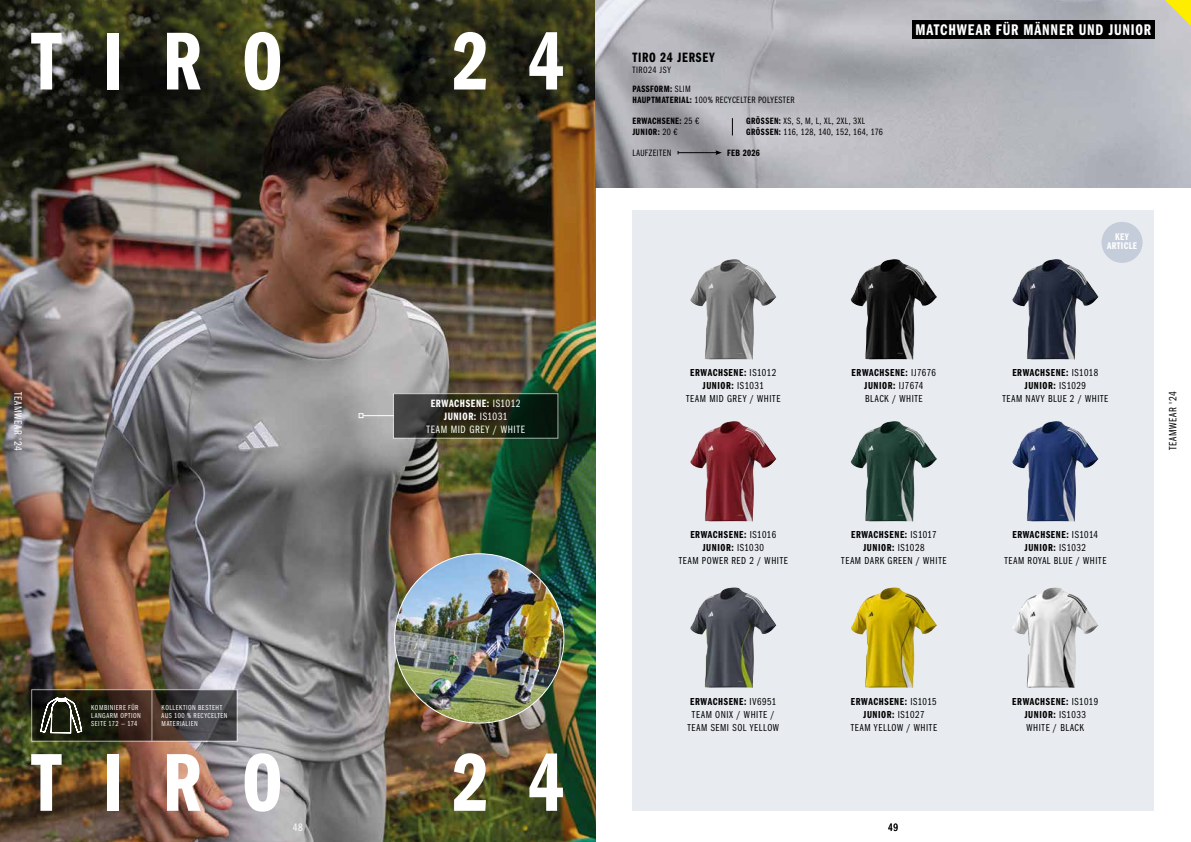
<style>
.page{position:relative;width:1191px;height:842px;background:#fff}
.page>*{position:absolute;margin:0;border:0;box-sizing:border-box;transform-origin:0 0}
.t1{font:85px "Franklin Gothic LT Pro Dm Cm";letter-spacing:.475em;color:#fff}
.t2{font:16px "Franklin Gothic LT Pro Dm Cm";letter-spacing:.05em;color:#fff}
.t3{font:14px "Franklin Gothic LT Pro Dm Cm";letter-spacing:.05em;color:#000}
.t4{font:11px/13.2px "Franklin Gothic LT Pro Dm Cm";letter-spacing:.055em;color:#fff;text-align:center}
.t5{font:11px "Franklin Gothic LT Pro Bk Cm";letter-spacing:.06em;color:#fff}
.t6{font:11px "Franklin Gothic LT Pro Bk Cm";letter-spacing:.06em;color:#000}
.t7{font:10.5px/13px "Franklin Gothic LT Pro Dm Cm";letter-spacing:.055em;color:#000;text-align:center}
.t8{font:10.5px/13px "Franklin Gothic LT Pro Bk Cm";letter-spacing:.065em;color:#000;text-align:center}
.t9{font:10px/9.1px "Franklin Gothic LT Pro Dm Cm";letter-spacing:.03em;color:#fff;text-align:center}
.t10{font:9.5px/11px "Franklin Gothic LT Pro Bk Cm";letter-spacing:.05em;color:#000}
.t11{font:9.5px/11px "Franklin Gothic LT Pro Dm Cm";letter-spacing:.04em;color:#000}
.t12{font:9.5px "Franklin Gothic LT Pro Bk Cm";letter-spacing:.05em;color:#010202}
.t13{font:9.5px "Franklin Gothic LT Pro Dm Cm";letter-spacing:.045em;color:#010202}
.t14{font:7.5px/8px "Franklin Gothic LT Pro Bk Cm";letter-spacing:.075em;color:#fff}
.s1{font-family:"Franklin Gothic LT Pro Bk Cm"}
.s2{font-family:"Franklin Gothic LT Pro Dm Cm"}
</style>
<div class="page">
<img style="left:0;top:0;width:595px;height:842px">
<img style="left:394px;top:554px;width:170px;height:169px;border-radius:85px">
<img style="left:595px;top:0;width:596px;height:187px">
<div style="left:632px;top:210px;width:522px;height:601px;background:#e8ebf0"></div>
<div style="left:1101px;top:222px;width:41px;height:41px;background:#c5ccda;border-radius:50%"></div>
<img style="left:850px;top:421px;width:63px;height:100px">
<img style="left:690px;top:259px;width:63px;height:100px">
<img style="left:850px;top:259px;width:63px;height:100px">
<img style="left:1013px;top:588px;width:62px;height:100px">
<img style="left:690px;top:588px;width:63px;height:100px">
<img style="left:850px;top:588px;width:63px;height:100px">
<img style="left:1012px;top:421px;width:63px;height:100px">
<img style="left:690px;top:421px;width:63px;height:100px">
<img style="left:1012px;top:259px;width:63px;height:100px">
<svg style="left:395px;top:395px;width:161px;height:42px;background:#24291c"></svg>
<svg style="left:732px;top:118px;width:1px;height:17px"></svg>
<hr style="left:363px;top:415px;width:31px;height:1px;background:#fff">
<svg style="left:358px;top:413px;width:5px;height:5px"></svg>
<svg style="left:1165px;top:0;width:26px;height:26px"></svg>
<hr style="left:678px;top:152px;width:39px;height:1px;background:#010202">
<svg style="left:715px;top:150px;width:7px;height:5px"></svg>
<div style="left:912px;top:20px;width:242px;height:19px;background:#000"></div>
<svg style="left:33px;top:691px;width:203px;height:49px;background:#352e29"></svg>
<svg style="left:40px;top:696px;width:42px;height:37px"></svg>
<hr style="left:151px;top:690px;width:1px;height:51px;background:#fff">
<h1 class="t1" style="left:31px;top:15px;width:253px">TIRO</h1>
<h1 class="t1" style="left:452px;top:15px;width:114px">2 4</h1>
<h3 class="t3" style="left:632px;top:50px;width:84px">TIRO 24 JERSEY</h3>
<p class="t10" style="left:632px;top:65px;width:40px">TIRO24 JSY</p>
<p class="t11" style="left:632px;top:84px;width:60px">PASSFORM: <span class="s1">SLIM</span></p>
<p class="t10" style="left:632px;top:95px;width:164px"><span class="s2">HAUPTMATERIAL:</span> 100% RECYCELTER POLYESTER</p>
<p class="t11" style="left:632px;top:116px;width:68px">ERWACHSENE: <span class="s1">25 €<br></span>JUNIOR: <span class="s1">20 €</span></p>
<p class="t10" style="left:746px;top:116px;width:138px"><span class="s2">GRÖSSEN:</span> XS, S, M, L, XL, 2XL, 3XL<br><span class="s2">GRÖSSEN:</span> 116, 128, 140, 152, 164, 176</p>
<p class="t12" style="left:632px;top:148px;width:41px">LAUFZEITEN</p>
<p class="t13" style="left:727px;top:148px;width:34px">FEB 2026</p>
<h2 class="t2" style="left:915px;top:21px;width:237px">MATCHWEAR FÜR MÄNNER UND JUNIOR</h2>
<p class="t9" style="left:1107px;top:232px;width:31px">KEY<br>ARTICLE</p>
<p class="t7" style="left:690px;top:367px;width:88px">ERWACHSENE: <span class="s1">IS1012<br></span>JUNIOR: <span class="s1">IS1031</span></p>
<p class="t8" style="left:686px;top:393px;width:96px">TEAM MID GREY / WHITE</p>
<p class="t7" style="left:851px;top:367px;width:86px">ERWACHSENE: <span class="s1">IJ7676<br></span>JUNIOR: <span class="s1">IJ7674</span></p>
<p class="t8" style="left:865px;top:393px;width:59px">BLACK / WHITE</p>
<p class="t7" style="left:1012px;top:367px;width:87px">ERWACHSENE: <span class="s1">IS1018<br></span>JUNIOR: <span class="s1">IS1029</span></p>
<p class="t8" style="left:1002px;top:393px;width:107px">TEAM NAVY BLUE 2 / WHITE</p>
<p class="t5" style="left:24px;top:392px;width:60px;rotate:90deg">TEAMWEAR '24</p>
<p class="t6" style="left:1166px;top:450px;width:60px;rotate:-90deg">TEAMWEAR '24</p>
<p class="t4" style="left:431px;top:396px;width:91px">ERWACHSENE: <span class="s1">IS1012<br></span>JUNIOR: <span class="s1">IS1031</span></p>
<p class="t5" style="left:426px;top:423px;width:100px">TEAM MID GREY / WHITE</p>
<p class="t14" style="left:91px;top:704px;width:51px">KOMBINIERE FÜR<br>LANGARM OPTION<br>SEITE 172 — 174</p>
<p class="t14" style="left:162px;top:704px;width:67px">KOLLEKTION BESTEHT<br>AUS 100 % RECYCELTEN<br>MATERIALIEN</p>
<h1 class="t1" style="left:31px;top:736px;width:253px">TIRO</h1>
<h1 class="t1" style="left:452px;top:736px;width:114px">2 4</h1>
<p class="t7" style="left:690px;top:528px;width:87px">ERWACHSENE: <span class="s1">IS1016<br></span>JUNIOR: <span class="s1">IS1030</span></p>
<p class="t8" style="left:678px;top:554px;width:111px">TEAM POWER RED 2 / WHITE</p>
<p class="t7" style="left:690px;top:695px;width:88px">ERWACHSENE: <span class="s1">IV6951</span></p>
<p class="t8" style="left:687px;top:708px;width:93px">TEAM ONIX / WHITE /<br>TEAM SEMI SOL YELLOW</p>
<p class="t7" style="left:851px;top:528px;width:87px">ERWACHSENE: <span class="s1">IS1017<br></span>JUNIOR: <span class="s1">IS1028</span></p>
<p class="t8" style="left:841px;top:554px;width:107px">TEAM DARK GREEN / WHITE</p>
<p class="t7" style="left:851px;top:695px;width:87px">ERWACHSENE: <span class="s1">IS1015<br></span>JUNIOR: <span class="s1">IS1027</span></p>
<p class="t8" style="left:850px;top:721px;width:88px">TEAM YELLOW / WHITE</p>
<p class="t5" style="left:293px;top:821px;width:12px">48</p>
<p class="t6" style="left:888px;top:821px;width:11px">49</p>
<p class="t7" style="left:1012px;top:528px;width:87px">ERWACHSENE: <span class="s1">IS1014<br></span>JUNIOR: <span class="s1">IS1032</span></p>
<p class="t8" style="left:1004px;top:554px;width:103px">TEAM ROYAL BLUE / WHITE</p>
<p class="t7" style="left:1012px;top:695px;width:87px">ERWACHSENE: <span class="s1">IS1019<br></span>JUNIOR: <span class="s1">IS1033</span></p>
<p class="t8" style="left:1026px;top:721px;width:59px">WHITE / BLACK</p>
</div>
